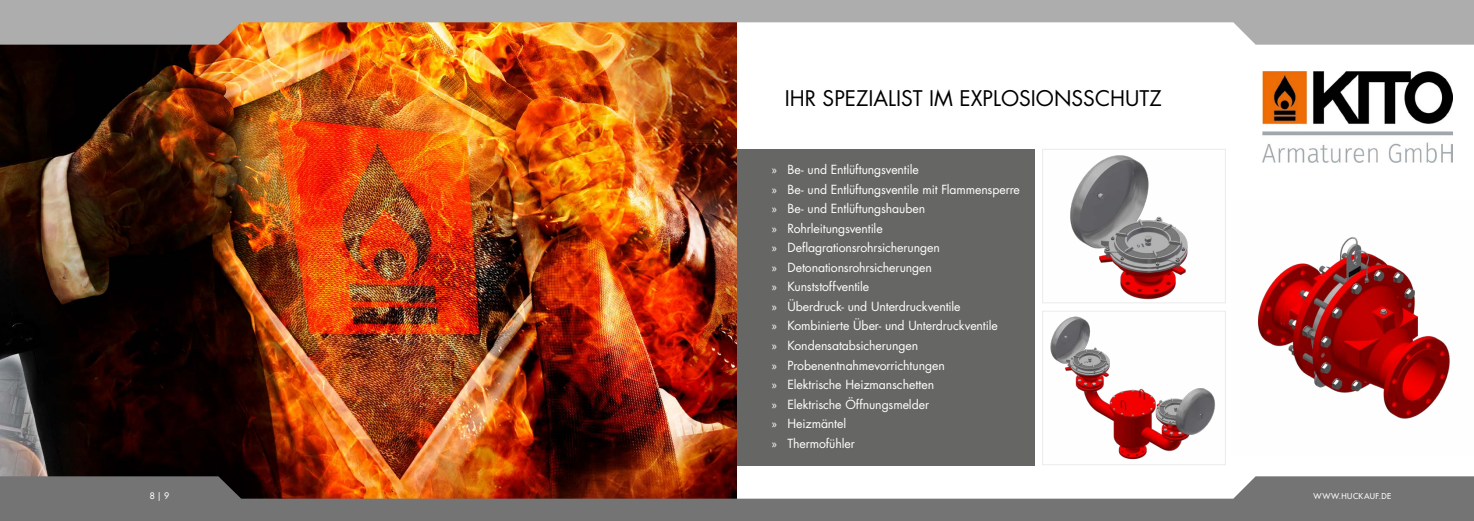
<style>
.page{position:relative;width:1474px;height:521px;background:#fff}
.page>*{position:absolute;margin:0;border:0;box-sizing:border-box;transform-origin:0 0}
.t1{font:21px "Futura Std";color:#000}
.t2{font:12.25px/19.5px "Futura Std";letter-spacing:-.01em;color:#fff}
.t3{font:500 8.75px "Futura Std";color:#fff}
.t4{font:500 7.88px "Futura Std";letter-spacing:.065em;color:#fff}
.s1{font-family:"Myriad Pro"}
</style>
<div class="page">
<img style="left:0;top:45px;width:737px;height:431px">
<svg style="left:0;top:0;width:1473px;height:45px;fill:#adadad"></svg>
<svg style="left:0;top:476px;width:1473px;height:45px;fill:#757474"></svg>
<img style="left:1262px;top:72px;width:190px;height:90px">
<div style="left:737px;top:149px;width:297px;height:316px;background:#666665"></div>
<img style="left:1257px;top:237px;width:193px;height:182px">
<img style="left:1070px;top:155px;width:118px;height:145px">
<div style="left:1042px;top:149px;width:183px;height:154px;border:1px solid #ebebeb"></div>
<img style="left:1050px;top:316px;width:166px;height:144px">
<div style="left:1042px;top:311px;width:183px;height:154px;border:1px solid #ebebeb"></div>
<h1 class="t1" style="left:784px;top:85px;width:378px">IHR SPEZIALIST IM EXPLOSIONSSCHUTZ</h1>
<p class="t2" style="left:771px;top:160px;width:250px"><span class="s1">»</span> Be- und Entlüftungsventile<br><span class="s1">»</span> Be- und Entlüftungsventile mit Flammensperre <span class="s1">»</span> Be- und Entlüftungshauben<br><span class="s1">»</span> Rohrleitungsventile<br><span class="s1">»</span> Deflagrationsrohrsicherungen<br><span class="s1">»</span> Detonationsrohrsicherungen<br><span class="s1">»</span> Kunststoffventile<br><span class="s1">»</span> Überdruck- und Unterdruckventile<br><span class="s1">»</span> Kombinierte Über- und Unterdruckventile<br><span class="s1">»</span> Kondensatabsicherungen<br><span class="s1">»</span> Probenentnahmevorrichtungen<br><span class="s1">»</span> Elektrische Heizmanschetten<br><span class="s1">»</span> Elektrische Öffnungsmelder<br><span class="s1">»</span> Heizmäntel<br><span class="s1">»</span> Thermofühler</p>
<p class="t3" style="left:150px;top:490px;width:21px">8| 9</p>
<p class="t4" style="left:1313px;top:491px;width:79px">WWW.HUCKAUF.DE</p>
</div>
